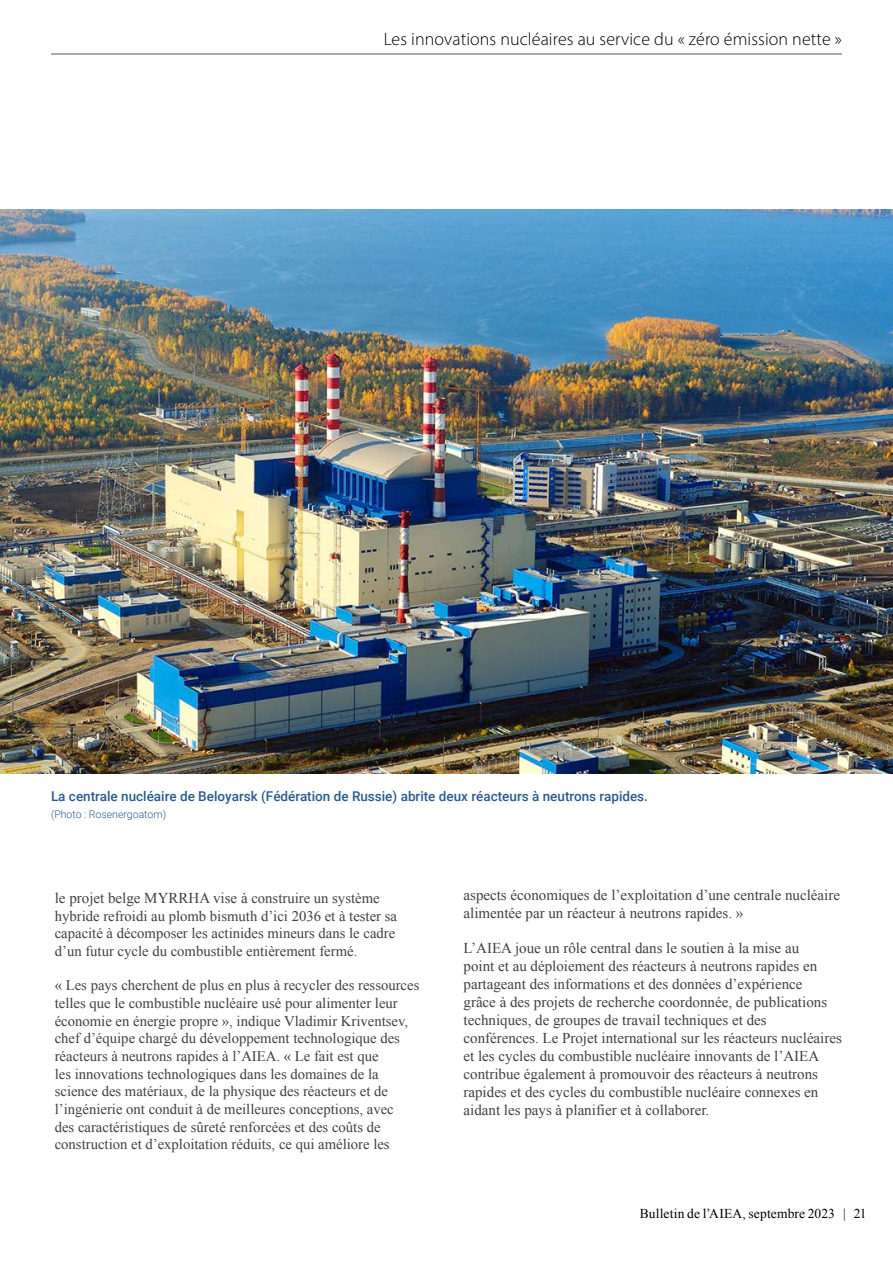
<style>
.page{position:relative;width:893px;height:1263px;background:#fff}
.page>*{position:absolute;margin:0;border:0;box-sizing:border-box;transform-origin:0 0}
.t1{font:300 18px "Myriad Pro";letter-spacing:.005em;color:#000}
.t2{font:15px/18px "Times New Roman";color:#414042}
.t3{font:14.7px/17.7px "Times New Roman";color:#414042;text-align:justify}
.t4{font:500 13.5px "Roboto";color:#2b5b91}
.t5{font:13.5px "Times New Roman";letter-spacing:.01em;color:#000}
.t6{font:300 10.5px "Roboto";color:#2b5b91}
.s1{font-size:14.7px}
</style>
<div class="page">
<img style="left:0;top:210px;width:893px;height:563px">
<hr style="left:51px;top:54px;width:791px;height:1px;background:#58595b">
<p class="t1" style="left:384px;top:28px;width:460px">Les innovations nucléaires au service du « zéro émission nette »</p>
<p class="t4" style="left:51px;top:787px;width:598px">La centrale nucléaire de Beloyarsk (Fédération de Russie) abrite deux réacteurs à neutrons rapides.</p>
<p class="t6" style="left:51px;top:807px;width:117px">(Photo : Rosenergoatom)</p>
<p class="t2" style="left:55px;top:889px;width:326px">le projet belge MYRRHA vise à <span class="s1">construire un système</span></p>
<p class="t3" style="left:55px;top:907px;width:344px">hybride refroidi au plomb bismuth d’ici 2036 et à tester sa capacité à décomposer les actinides mineurs dans le cadre d’un futur cycle du combustible entièrement fermé.</p>
<p class="t3" style="left:55px;top:976px;width:366px;text-align:left">« Les pays cherchent de plus en plus à recycler des ressources telles que le combustible nucléaire usé pour alimenter leur économie en énergie propre », indique Vladimir Kriventsev, chef d’équipe chargé du développement technologique des réacteurs à neutrons rapides à l’AIEA. « Le fait est que<br>les innovations technologiques dans les domaines de la science des matériaux, de la physique des réacteurs et de l’ingénierie ont conduit à de meilleures conceptions, avec<br>des caractéristiques de sûreté renforcées et des coûts de construction et d’exploitation réduits, ce qui améliore les</p>
<p class="t2" style="left:463px;top:886px;width:378px">aspects économiques de l’exploitation d’une centrale nucléaire alimentée par un réacteur à neutrons rapides. »</p>
<p class="t2" style="left:463px;top:939px;width:380px">L’AIEA joue un rôle central dans le soutien à la mise au<br>point et au déploiement des réacteurs à neutrons rapides en partageant des informations et des données d’expérience<br>grâce à des projets de recherche coordonnée, de publications techniques, de groupes de travail techniques et des conférences. Le Projet international sur les réacteurs nucléaires et les cycles du combustible nucléaire innovants de l’AIEA contribue également à promouvoir des réacteurs à neutrons rapides et des cycles du combustible nucléaire connexes en aidant les pays à planifier et à collaborer.</p>
<p class="t5" style="left:640px;top:1205px;width:228px">Bulletin de l’AIEA, septembre 2023 | 21</p>
</div>
